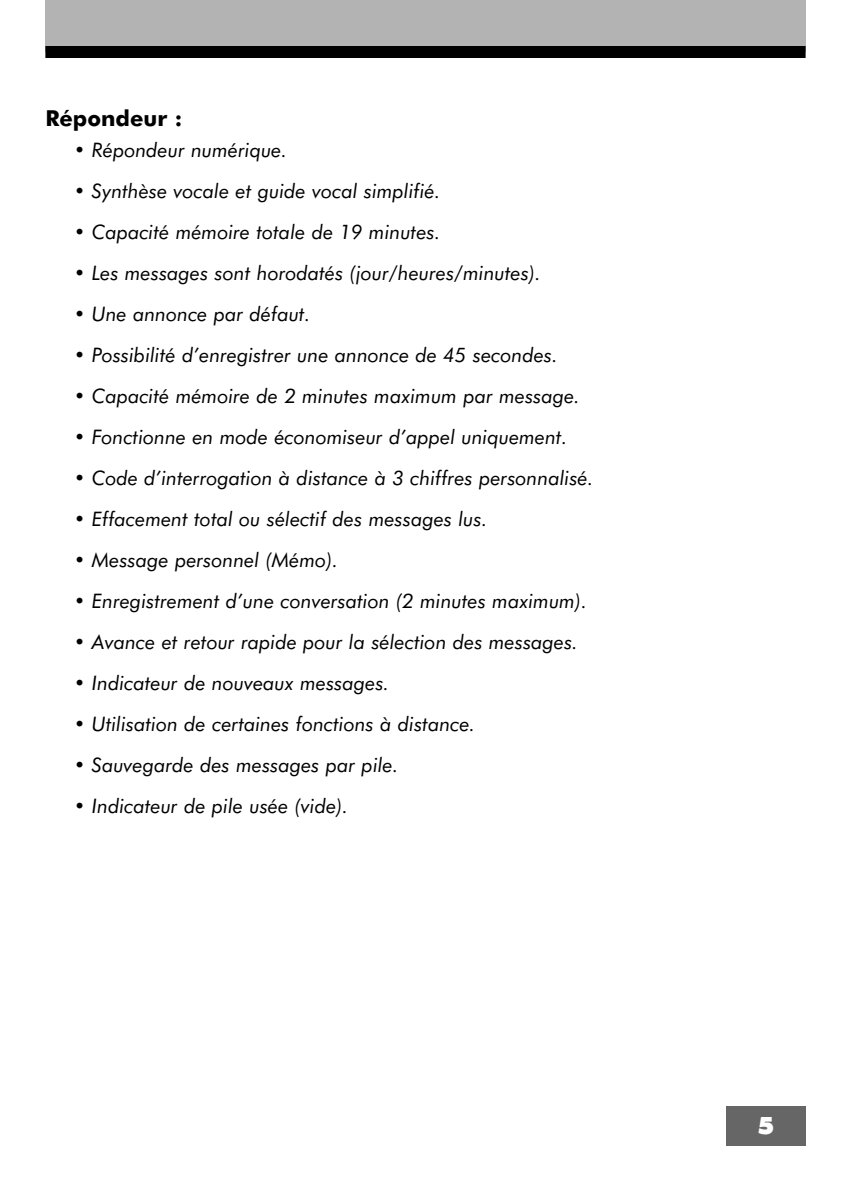
<style>
.page{position:relative;width:851px;height:1191px;background:#fff}
.page>*{position:absolute;margin:0;border:0;box-sizing:border-box;transform-origin:0 0}
.t1{font:900 24px "Futura BT";color:#fff}
.t2{font:700 22px "Futura BT";color:#000}
.t3{font:italic 20px "Futura BT";color:#000}
</style>
<div class="page">
<div style="left:45px;top:0;width:760px;height:51px;background:#b3b3b3"></div>
<div style="left:45px;top:46px;width:760px;height:12px;background:#000"></div>
<div style="left:726px;top:1106px;width:79px;height:39px;background:#666"></div>
<p class="t2" style="left:45px;top:109px;width:138px">Répondeur :</p>
<p class="t3" style="left:74px;top:142px;width:215px">• Répondeur numérique.</p>
<p class="t3" style="left:74px;top:183px;width:368px">• Synthèse vocale et guide vocal simplifié.</p>
<p class="t3" style="left:74px;top:224px;width:368px">• Capacité mémoire totale de 19 minutes.</p>
<p class="t3" style="left:74px;top:265px;width:468px">• Les messages sont horodatés (jour/heures/minutes).</p>
<p class="t3" style="left:74px;top:306px;width:238px">• Une annonce par défaut.</p>
<p class="t3" style="left:74px;top:347px;width:485px">• Possibilité d’enregistrer une annonce de 45 secondes.</p>
<p class="t3" style="left:74px;top:388px;width:507px">• Capacité mémoire de 2 minutes maximum par message.</p>
<p class="t3" style="left:74px;top:429px;width:495px">• Fonctionne en mode économiseur d’appel uniquement.</p>
<p class="t3" style="left:74px;top:470px;width:521px">• Code d’interrogation à distance à 3 chiffres personnalisé.</p>
<p class="t3" style="left:74px;top:511px;width:415px">• Effacement total ou sélectif des messages lus.</p>
<p class="t3" style="left:74px;top:552px;width:266px">• Message personnel (Mémo).</p>
<p class="t3" style="left:74px;top:593px;width:514px">• Enregistrement d’une conversation (2 minutes maximum).</p>
<p class="t3" style="left:74px;top:634px;width:505px">• Avance et retour rapide pour la sélection des messages.</p>
<p class="t3" style="left:74px;top:675px;width:317px">• Indicateur de nouveaux messages.</p>
<p class="t3" style="left:74px;top:716px;width:403px">• Utilisation de certaines fonctions à distance.</p>
<p class="t3" style="left:74px;top:757px;width:326px">• Sauvegarde des messages par pile.</p>
<p class="t3" style="left:74px;top:798px;width:276px">• Indicateur de pile usée (vide).</p>
<p class="t1" style="left:757px;top:1115px;width:18px">5</p>
</div>
